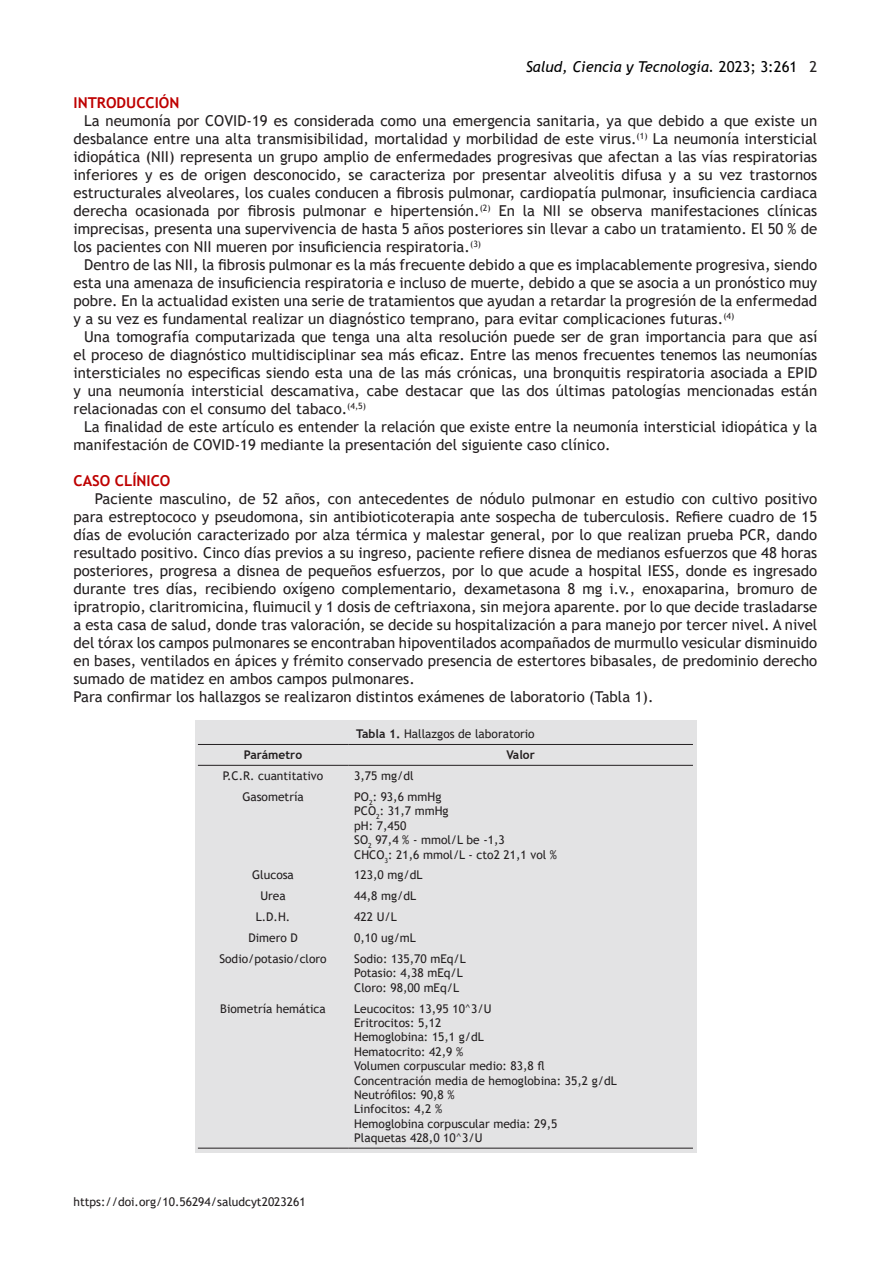
<style>
.page{position:relative;width:893px;height:1263px;background:#fff}
.page>*{position:absolute;margin:0;border:0;box-sizing:border-box;transform-origin:0 0}
.t1{font:15px/18px "Trebuchet MS";color:#231f20;text-align:justify}
.t2{font:italic 15px "Trebuchet MS";color:#000}
.t3{font:700 15px "Trebuchet MS";color:#be0000}
.t4{font:12px "Trebuchet MS";color:#231f20}
.t5{font:700 12px "Trebuchet MS";color:#231f20}
.s1{font-style:normal}
.s2{font-style:normal;color:#231f20}
.s3{font-weight:700}
</style>
<div class="page">
<div style="left:195px;top:720px;width:502px;height:432px;background:#e3e3e4"></div>
<hr style="left:198px;top:744px;width:150px;height:1px;background:#231f20">
<hr style="left:348px;top:744px;width:345px;height:1px;background:#231f20">
<hr style="left:198px;top:1148px;width:150px;height:1px;background:#231f20">
<hr style="left:348px;top:1148px;width:345px;height:1px;background:#231f20">
<hr style="left:198px;top:765px;width:150px;height:1px;background:#231f20">
<hr style="left:348px;top:765px;width:345px;height:1px;background:#231f20">
<p class="t2" style="left:526px;top:58px;width:293px">Salud, Ciencia y Tecnología. <span class="s1">2023; 3:261</span> <span class="s2">2</span></p>
<p class="t3" style="left:74px;top:93px;width:107px">INTRODUCCIÓN</p>
<p class="t1" style="left:74px;top:112px;width:745px;text-indent:11px">La neumonía por COVID-19 es considerada como una emergencia sanitaria, ya que debido a que existe un desbalance entre una alta transmisibilidad, mortalidad y morbilidad de este virus.<sup>(1)</sup> La neumonía intersticial idiopática (NII) representa un grupo amplio de enfermedades progresivas que afectan a las vías respiratorias inferiores y es de origen desconocido, se caracteriza por presentar alveolitis difusa y a su vez trastornos estructurales alveolares, los cuales conducen a fibrosis pulmonar, cardiopatía pulmonar, insuficiencia cardiaca derecha ocasionada por fibrosis pulmonar e hipertensión.<sup>(2)</sup> En la NII se observa manifestaciones clínicas imprecisas, presenta una supervivencia de hasta 5 años posteriores sin llevar a cabo un tratamiento. El 50 % de los pacientes con NII mueren por insuficiencia respiratoria.<sup>(3)</sup></p>
<p class="t1" style="left:74px;top:256px;width:745px;text-indent:11px">Dentro de las NII, la fibrosis pulmonar es la más frecuente debido a que es implacablemente progresiva, siendo esta una amenaza de insuficiencia respiratoria e incluso de muerte, debido a que se asocia a un pronóstico muy pobre. En la actualidad existen una serie de tratamientos que ayudan a retardar la progresión de la enfermedad y a su vez es fundamental realizar un diagnóstico temprano, para evitar complicaciones futuras.<sup>(4)</sup></p>
<p class="t1" style="left:74px;top:328px;width:745px;text-indent:11px">Una tomografía computarizada que tenga una alta resolución puede ser de gran importancia para que así el proceso de diagnóstico multidisciplinar sea más eficaz. Entre las menos frecuentes tenemos las neumonías intersticiales no especificas siendo esta una de las más crónicas, una bronquitis respiratoria asociada a EPID y una neumonía intersticial descamativa, cabe destacar que las dos últimas patologías mencionadas están relacionadas con el consumo del tabaco.<sup>(4,5)</sup></p>
<p class="t1" style="left:74px;top:418px;width:745px;text-indent:11px">La finalidad de este artículo es entender la relación que existe entre la neumonía intersticial idiopática y la manifestación de COVID-19 mediante la presentación del siguiente caso clínico.</p>
<p class="t3" style="left:74px;top:471px;width:98px">CASO CLÍNICO</p>
<p class="t1" style="left:74px;top:490px;width:745px;text-indent:21px">Paciente masculino, de 52 años, con antecedentes de nódulo pulmonar en estudio con cultivo positivo para estreptococo y pseudomona, sin antibioticoterapia ante sospecha de tuberculosis. Refiere cuadro de 15 días de evolución caracterizado por alza térmica y malestar general, por lo que realizan prueba PCR, dando resultado positivo. Cinco días previos a su ingreso, paciente refiere disnea de medianos esfuerzos que 48 horas posteriores, progresa a disnea de pequeños esfuerzos, por lo que acude a hospital IESS, donde es ingresado durante tres días, recibiendo oxígeno complementario, dexametasona 8 mg i.v., enoxaparina, bromuro de ipratropio, claritromicina, fluimucil y 1 dosis de ceftriaxona, sin mejora aparente. por lo que decide trasladarse a esta casa de salud, donde tras valoración, se decide su hospitalización a para manejo por tercer nivel. A nivel del tórax los campos pulmonares se encontraban hipoventilados acompañados de murmullo vesicular disminuido en bases, ventilados en ápices y frémito conservado presencia de estertores bibasales, de predominio derecho sumado de matidez en ambos campos pulmonares.</p>
<p class="t1" style="left:74px;top:688px;width:582px">Para confirmar los hallazgos se realizaron distintos exámenes de laboratorio (Tabla 1).</p>
<p class="t4" style="left:356px;top:726px;width:180px"><span class="s3">Tabla 1.</span> Hallazgos de laboratorio</p>
<p class="t5" style="left:244px;top:747px;width:60px">Parámetro</p>
<p class="t5" style="left:506px;top:747px;width:30px">Valor</p>
<p class="t4" style="left:223px;top:768px;width:102px">P.C.R. cuantitativo</p>
<p class="t4" style="left:354px;top:768px;width:61px">3,75 mg/dl</p>
<p class="t4" style="left:242px;top:789px;width:63px">Gasometría</p>
<p class="t4" style="left:354px;top:789px;width:89px">PO<sub>2</sub>: 93,6 mmHg</p>
<p class="t4" style="left:354px;top:803px;width:96px">PCO<sub>2</sub>: 31,7 mmHg</p>
<p class="t4" style="left:354px;top:818px;width:54px">pH: 7,450</p>
<p class="t4" style="left:354px;top:832px;width:152px">SO<sub>2</sub> 97,4 % - mmol/L be -1,3</p>
<p class="t4" style="left:354px;top:847px;width:204px">CHCO<sub>3</sub>: 21,6 mmol/L - cto2 21,1 vol %</p>
<p class="t4" style="left:252px;top:868px;width:43px">Glucosa</p>
<p class="t4" style="left:354px;top:868px;width:70px">123,0 mg/dL</p>
<p class="t4" style="left:260px;top:888px;width:27px">Urea</p>
<p class="t4" style="left:354px;top:888px;width:63px">44,8 mg/dL</p>
<p class="t4" style="left:256px;top:909px;width:36px">L.D.H.</p>
<p class="t4" style="left:354px;top:909px;width:44px">422 U/L</p>
<p class="t4" style="left:248px;top:930px;width:51px">Dimero D</p>
<p class="t4" style="left:354px;top:930px;width:63px">0,10 ug/mL</p>
<p class="t4" style="left:219px;top:951px;width:109px">Sodio/potasio/cloro</p>
<p class="t4" style="left:354px;top:951px;width:113px">Sodio: 135,70 mEq/L</p>
<p class="t4" style="left:354px;top:965px;width:110px">Potasio: 4,38 mEq/L</p>
<p class="t4" style="left:354px;top:980px;width:106px">Cloro: 98,00 mEq/L</p>
<p class="t4" style="left:220px;top:1001px;width:107px">Biometría hemática</p>
<p class="t4" style="left:354px;top:1001px;width:139px">Leucocitos: 13,95 10^3/U</p>
<p class="t4" style="left:354px;top:1015px;width:89px">Eritrocitos: 5,12</p>
<p class="t4" style="left:354px;top:1029px;width:131px">Hemoglobina: 15,1 g/dL</p>
<p class="t4" style="left:354px;top:1044px;width:111px">Hematocrito: 42,9 %</p>
<p class="t4" style="left:354px;top:1058px;width:192px">Volumen corpuscular medio: 83,8 fl</p>
<p class="t4" style="left:354px;top:1073px;width:264px">Concentración media de hemoglobina: 35,2 g/dL</p>
<p class="t4" style="left:354px;top:1087px;width:102px">Neutrófilos: 90,8 %</p>
<p class="t4" style="left:354px;top:1101px;width:90px">Linfocitos: 4,2 %</p>
<p class="t4" style="left:354px;top:1116px;width:205px">Hemoglobina corpuscular media: 29,5</p>
<p class="t4" style="left:354px;top:1130px;width:130px">Plaquetas 428,0 10^3/U</p>
<p class="t4" style="left:74px;top:1194px;width:234px">https://doi.org/10.56294/saludcyt2023261</p>
</div>
